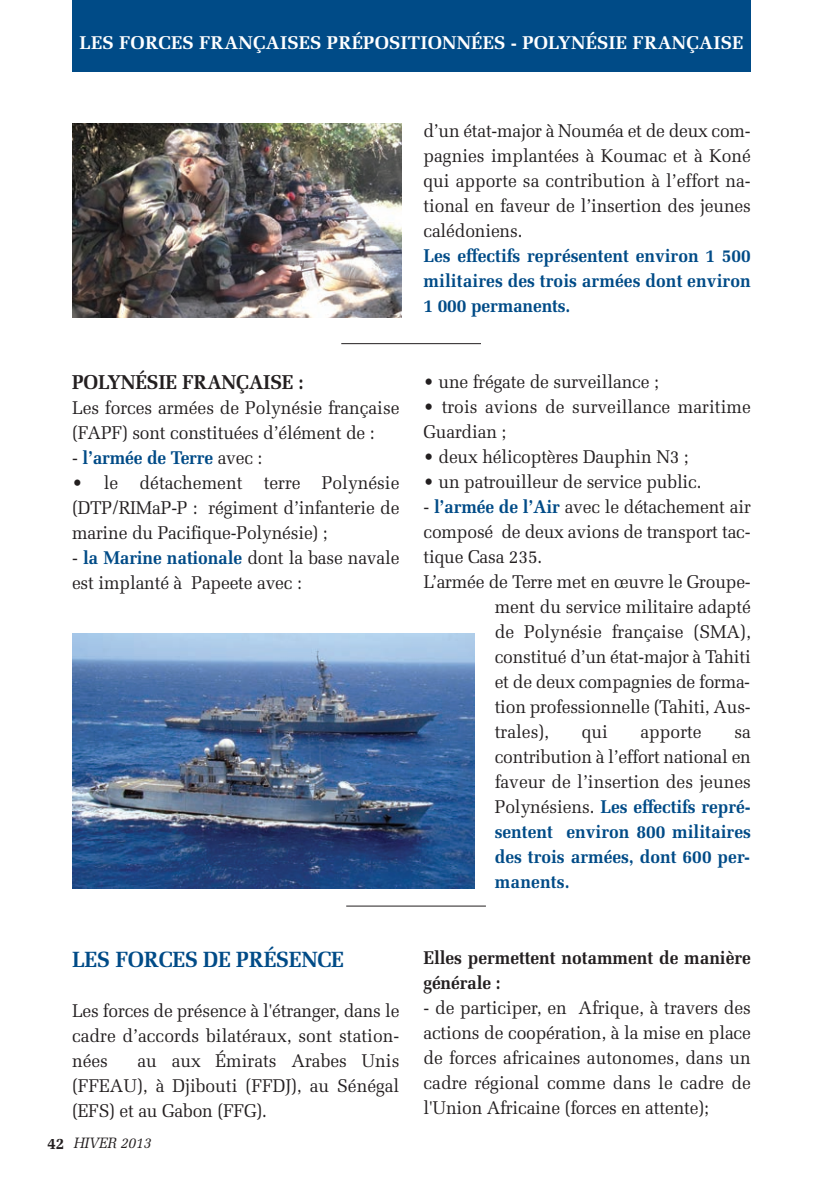
<style>
.page{position:relative;width:823px;height:1191px;background:#fff}
.page>*{position:absolute;margin:0;border:0;box-sizing:border-box;transform-origin:0 0}
.t1{font:700 22px "Melior";letter-spacing:-.01em;color:#004b87;scale:.95 1}
.t2{font:700 20px "Melior";letter-spacing:-.01em;color:#231f20;scale:.95 1}
.t3{font:18.4px/25px "Melior";letter-spacing:-.01em;color:#231f20;text-align:justify;scale:.95 1}
.t4{font:700 18.4px/25px "Melior";color:#004b87;text-align:justify;scale:.95 1}
.t5{font:700 18.4px "Melior";letter-spacing:.01em;color:#fff}
.t6{font:700 18.4px/25px "Melior";letter-spacing:-.005em;color:#231f20;scale:.95 1}
.t7{font:italic 15px "Melior";letter-spacing:-.015em;color:#231f20;scale:.95 1}
.s1{font-weight:400;color:#231f20}
.s2{font-weight:700;color:#004b87}
.s3{font-weight:700;font-style:normal;font-size:16px}
</style>
<div class="page">
<div style="left:72px;top:0;width:678px;height:72px;background:#004b87"></div>
<img style="left:72px;top:123px;width:329px;height:195px">
<hr style="left:341px;top:343px;width:139px;height:1px;background:#231f20">
<hr style="left:346px;top:905px;width:139px;height:1px;background:#231f20">
<img style="left:73px;top:633px;width:401px;height:255px">
<p class="t5" style="left:80px;top:32px;width:665px">LES FORCES FRANÇAISES PRÉPOSITIONNÉES - POLYNÉSIE FRANÇAISE</p>
<p class="t2" style="left:72px;top:370px;width:245px">POLYNÉSIE FRANÇAISE :</p>
<p class="t3" style="left:72px;top:395px;width:346px">Les forces armées de Polynésie française (FAPF) sont constituées d’élément de :</p>
<p class="t4" style="left:72px;top:445px;width:202px"><span class="s1">-</span> l’armée de Terre <span class="s1">avec :</span></p>
<p class="t3" style="left:72px;top:470px;width:346px">• le détachement terre Polynésie (DTP/RIMaP-P : régiment d’infanterie de marine du Pacifique-Polynésie) ;</p>
<p class="t3" style="left:72px;top:545px;width:346px">- <span class="s2">la Marine nationale</span> dont la base navale est implanté à Papeete avec :</p>
<p class="t1" style="left:72px;top:946px;width:287px">LES FORCES DE PRÉSENCE</p>
<p class="t3" style="left:72px;top:998px;width:346px">Les forces de présence à l'étranger, dans le cadre d’accords bilatéraux, sont station&shy;nées</p>
<p class="t3" style="left:72px;top:1048px;width:346px;text-indent:65px">au aux Émirats Arabes Unis (FFEAU), à Djibouti (FFDJ), au Sénégal (EFS) et au Gabon (FFG).</p>
<p class="t7" style="left:48px;top:1134px;width:111px"><span class="s3">42</span> HIVER 2013</p>
<p class="t3" style="left:423px;top:118px;width:346px">d’un état-major à Nouméa et de deux com&shy;pagnies implantées à Koumac et à Koné qui apporte sa contribution à l’effort na&shy;tional en faveur de l’insertion des jeunes calédoniens.</p>
<p class="t4" style="left:423px;top:243px;width:346px">Les effectifs représentent environ 1 500 militaires des trois armées dont environ 1 000 permanents.</p>
<p class="t3" style="left:423px;top:369px;width:249px">• une frégate de surveillance ;</p>
<p class="t3" style="left:423px;top:394px;width:346px">• trois avions de surveillance maritime<br>Guardian ;</p>
<p class="t3" style="left:423px;top:444px;width:281px">• deux hélicoptères Dauphin N3 ;</p>
<p class="t3" style="left:423px;top:469px;width:294px">• un patrouilleur de service public.</p>
<p class="t3" style="left:423px;top:494px;width:346px">- <span class="s2">l’armée de l’Air</span> avec le détachement air</p>
<p class="t3" style="left:423px;top:519px;width:346px">composé de deux avions de transport tac-</p>
<p class="t3" style="left:423px;top:544px;width:127px">tique Casa 235.</p>
<p class="t3" style="left:423px;top:569px;width:346px">L’armée de Terre met en œuvre le Groupe-</p>
<p class="t3" style="left:494px;top:594px;width:271px">ment du service militaire adapté</p>
<p class="t3" style="left:494px;top:619px;width:271px">de Polynésie française (SMA),</p>
<p class="t3" style="left:494px;top:644px;width:271px">constitué d’un état-major à Tahiti</p>
<p class="t3" style="left:494px;top:669px;width:270px">et de deux compagnies de forma-</p>
<p class="t3" style="left:494px;top:694px;width:271px">tion professionnelle (Tahiti, Aus-</p>
<p class="t3" style="left:494px;top:719px;width:59px">trales),</p>
<p class="t3" style="left:581px;top:719px;width:29px">qui</p>
<p class="t3" style="left:640px;top:719px;width:66px">apporte</p>
<p class="t4" style="left:494px;top:719px;width:271px;text-indent:239px"><span class="s1">sa contribution à l’effort national en faveur de l’insertion des jeunes Polynésiens.</span> Les effectifs repré&shy;sentent environ 800 militaires des trois armées, dont 600 per&shy;manents.</p>
<p class="t6" style="left:423px;top:945px;width:346px">Elles permettent notamment de manière générale :</p>
<p class="t3" style="left:423px;top:995px;width:346px">- de participer, en Afrique, à travers des actions de coopération, à la mise en place de forces africaines autonomes, dans un cadre régional comme dans le cadre de l'Union Africaine (forces en attente);</p>
</div>
